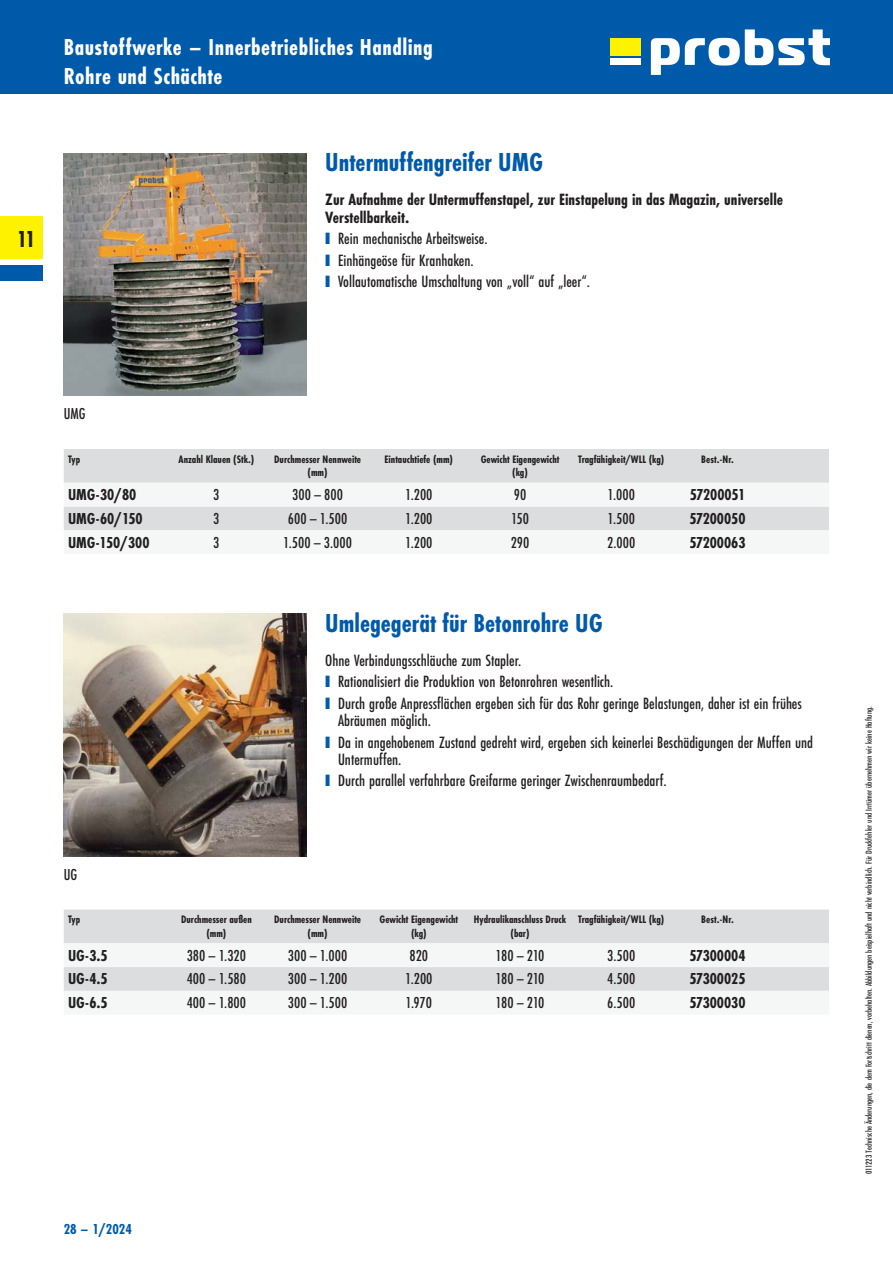
<style>
.page{position:relative;width:893px;height:1263px;background:#fff}
.page>*{position:absolute;margin:0;border:0;box-sizing:border-box;transform-origin:0 0}
.t1{font:700 27px "Futura PT Cond";color:#005aaa}
.t2{font:700 24px/28.5px "Futura PT Cond";letter-spacing:.02em;color:#fff}
.t3{font:700 24px "Futura PT Cond";color:#231f20}
.t4{font:500 16.95px/17.2px "Futura PT Cond";color:#231f20}
.t5{font:700 16.95px/17.2px "Futura PT Cond";color:#231f20}
.t6{font:500 16.5px "Futura PT Cond";color:#231f20}
.t7{font:700 16.5px "Futura PT Cond";color:#231f20}
.t8{font:700 15px "Futura PT Cond";color:#005aaa}
.t9{font:700 11.25px/13.5px "Futura PT Cond";color:#231f20;text-align:center}
.t10{font:500 9px "Futura PT Cond";color:#231f20}
.s1{font-family:"Arial";font-weight:400;font-size:24.6px;color:#005aaa}
</style>
<div class="page">
<div style="left:0;top:0;width:893px;height:94px;background:#005aaa"></div>
<div style="left:610px;top:38px;width:31px;height:17px;background:#fff200"></div>
<svg style="left:651px;top:29px;width:178px;height:46px"></svg>
<div style="left:610px;top:58px;width:31px;height:7px;background:#fff"></div>
<div style="left:0;top:217px;width:43px;height:42px;background:#fff200"></div>
<div style="left:0;top:265px;width:43px;height:16px;background:#005aaa"></div>
<img style="left:64px;top:153px;width:242px;height:242px">
<div style="left:64px;top:449px;width:765px;height:34px;background:#dcddde"></div>
<svg style="left:64px;top:506px;width:765px;height:25px;background:#dddedf"></svg>
<img style="left:64px;top:614px;width:242px;height:242px">
<div style="left:64px;top:909px;width:765px;height:34px;background:#dcddde"></div>
<svg style="left:64px;top:943px;width:765px;height:48px"></svg>
<h2 class="t3" style="left:17px;top:227px;width:20px">11</h2>
<h2 class="t2" style="left:64px;top:34px;width:370px">Baustoffwerke – Innerbetriebliches Handling<br>Rohre und Schächte</h2>
<h1 class="t1" style="left:325px;top:149px;width:219px">Untermuffengreifer UMG</h1>
<p class="t5" style="left:325px;top:192px;width:459px">Zur Aufnahme der Untermuffenstapel, zur Einstapelung in das Magazin, universelle<br>Verstellbarkeit.</p>
<p class="t4" style="left:325px;top:231px;width:164px"><span class="s1">■</span> Rein mechanische Arbeitsweise.</p>
<p class="t4" style="left:325px;top:252px;width:150px"><span class="s1">■</span> Einhängeöse für Kranhaken.</p>
<p class="t4" style="left:325px;top:274px;width:266px"><span class="s1">■</span> Vollautomatische Umschaltung von „voll“ auf „leer“.</p>
<p class="t6" style="left:64px;top:405px;width:23px">UMG</p>
<p class="t9" style="left:68px;top:453px;width:14px">Typ</p>
<p class="t9" style="left:178px;top:453px;width:77px">Anzahl Klauen (Stk.)</p>
<p class="t9" style="left:274px;top:453px;width:89px">Durchmesser Nennweite (mm)</p>
<p class="t9" style="left:385px;top:453px;width:70px">Eintauchtiefe (mm)</p>
<p class="t9" style="left:481px;top:453px;width:80px">Gewicht Eigengewicht (kg)</p>
<p class="t9" style="left:578px;top:453px;width:88px">Tragfähigkeit/WLL (kg)</p>
<p class="t9" style="left:701px;top:453px;width:34px">Best.- Nr.</p>
<p class="t7" style="left:68px;top:486px;width:70px">UMG- 30/ 80</p>
<p class="t6" style="left:213px;top:486px;width:8px">3</p>
<p class="t6" style="left:292px;top:486px;width:52px">300 – 800</p>
<p class="t6" style="left:405px;top:486px;width:29px">1.200</p>
<p class="t6" style="left:514px;top:486px;width:14px">90</p>
<p class="t6" style="left:607px;top:486px;width:29px">1.000</p>
<p class="t7" style="left:690px;top:486px;width:57px">57200051</p>
<p class="t7" style="left:68px;top:510px;width:76px">UMG- 60/ 150</p>
<p class="t6" style="left:213px;top:510px;width:8px">3</p>
<p class="t6" style="left:288px;top:510px;width:61px">600 – 1.500</p>
<p class="t6" style="left:405px;top:510px;width:29px">1.200</p>
<p class="t6" style="left:511px;top:510px;width:19px">150</p>
<p class="t6" style="left:607px;top:510px;width:29px">1.500</p>
<p class="t7" style="left:690px;top:510px;width:57px">57200050</p>
<p class="t7" style="left:68px;top:534px;width:83px">UMG- 150/ 300</p>
<p class="t6" style="left:213px;top:534px;width:8px">3</p>
<p class="t6" style="left:283px;top:534px;width:70px">1.500 – 3.000</p>
<p class="t6" style="left:405px;top:534px;width:29px">1.200</p>
<p class="t6" style="left:511px;top:534px;width:20px">290</p>
<p class="t6" style="left:607px;top:534px;width:30px">2.000</p>
<p class="t7" style="left:690px;top:534px;width:57px">57200063</p>
<p class="t6" style="left:64px;top:866px;width:15px">UG</p>
<h1 class="t1" style="left:325px;top:609px;width:279px">Umlegegerät für Betonrohre UG</h1>
<p class="t4" style="left:325px;top:652px;width:198px">Ohne Verbindungsschläuche zum Stapler.</p>
<p class="t4" style="left:325px;top:674px;width:290px"><span class="s1">■</span> Rationalisiert die Produktion von Betonrohren wesentlich.</p>
<p class="t4" style="left:338px;top:695px;width:465px;text-indent:-13px"><span class="s1">■</span> Durch große Anpressflächen ergeben sich für das Rohr geringe Belastungen, daher ist ein frühes<br>Abräumen möglich.</p>
<p class="t4" style="left:338px;top:734px;width:476px;text-indent:-13px"><span class="s1">■</span> Da in angehobenem Zustand gedreht wird, ergeben sich keinerlei Beschädigungen der Muffen und<br>Untermuffen.</p>
<p class="t4" style="left:325px;top:773px;width:343px"><span class="s1">■</span> Durch parallel verfahrbare Greifarme geringer Zwischenraumbedarf.</p>
<p class="t9" style="left:68px;top:913px;width:14px">Typ</p>
<p class="t9" style="left:181px;top:913px;width:72px">Durchmesser außen (mm)</p>
<p class="t9" style="left:274px;top:913px;width:88px">Durchmesser Nennweite (mm)</p>
<p class="t9" style="left:379px;top:913px;width:80px">Gewicht Eigengewicht (kg)</p>
<p class="t9" style="left:474px;top:913px;width:94px">Hydraulikanschluss Druck (bar)</p>
<p class="t9" style="left:578px;top:913px;width:88px">Tragfähigkeit/WLL (kg)</p>
<p class="t9" style="left:701px;top:913px;width:34px">Best.- Nr.</p>
<p class="t7" style="left:68px;top:947px;width:41px">UG- 3.5</p>
<p class="t6" style="left:187px;top:947px;width:61px">380 – 1.320</p>
<p class="t6" style="left:288px;top:947px;width:61px">300 – 1.000</p>
<p class="t6" style="left:409px;top:947px;width:20px">820</p>
<p class="t6" style="left:496px;top:947px;width:50px">180 – 210</p>
<p class="t6" style="left:607px;top:947px;width:30px">3.500</p>
<p class="t7" style="left:690px;top:947px;width:57px">57300004</p>
<p class="t7" style="left:68px;top:971px;width:41px">UG- 4.5</p>
<p class="t6" style="left:187px;top:971px;width:61px">400 – 1.580</p>
<p class="t6" style="left:288px;top:971px;width:61px">300 – 1.200</p>
<p class="t6" style="left:405px;top:971px;width:29px">1.200</p>
<p class="t6" style="left:496px;top:971px;width:50px">180 – 210</p>
<p class="t6" style="left:607px;top:971px;width:30px">4.500</p>
<p class="t7" style="left:690px;top:971px;width:57px">57300025</p>
<p class="t7" style="left:68px;top:994px;width:41px">UG- 6.5</p>
<p class="t6" style="left:187px;top:994px;width:61px">400 – 1.800</p>
<p class="t6" style="left:288px;top:994px;width:61px">300 – 1.500</p>
<p class="t6" style="left:406px;top:994px;width:28px">1.970</p>
<p class="t6" style="left:496px;top:994px;width:50px">180 – 210</p>
<p class="t6" style="left:607px;top:994px;width:30px">6.500</p>
<p class="t7" style="left:690px;top:994px;width:57px">57300030</p>
<p class="t8" style="left:64px;top:1221px;width:70px">28 – 1/2024</p>
<p class="t10" style="left:864px;top:1174px;width:469px;rotate:-90deg">011223 Technische Änderungen, die dem Fortschritt dienen, vorbehalten. Abbildungen beispielhaft und nicht verbindlich. Für Druckfehler und Irrtümer übernehmen wir keine Haftung.</p>
</div>
